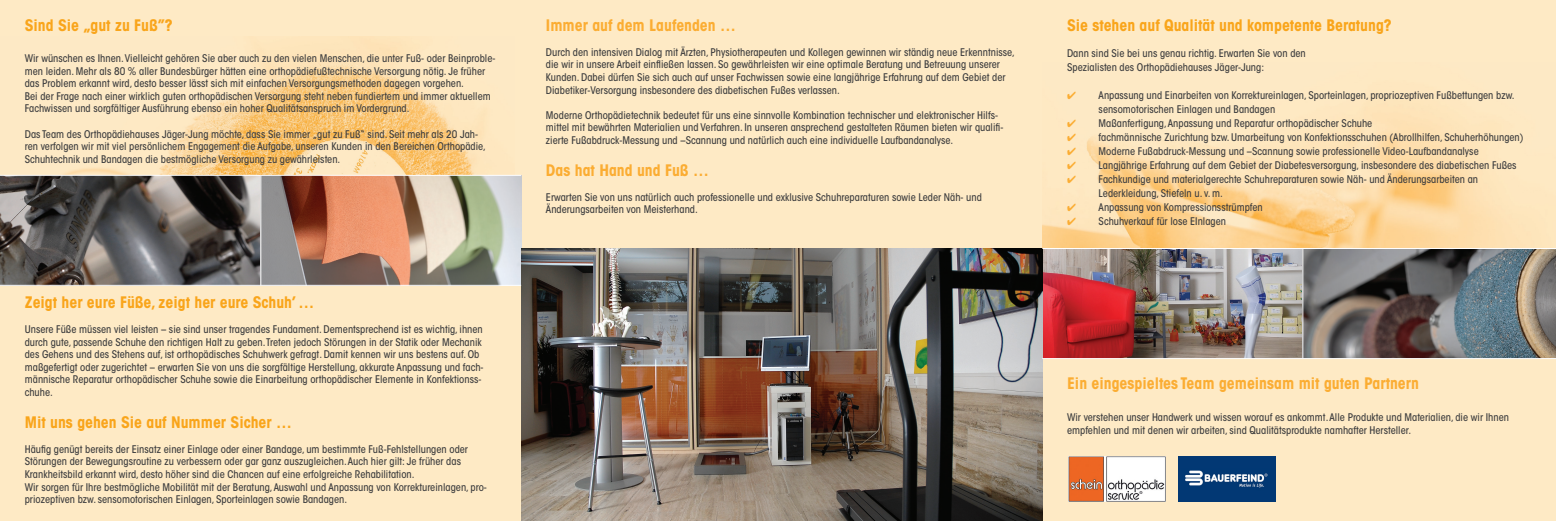
<style>
.page{position:relative;width:1556px;height:521px;background:#fff}
.page>*{position:absolute;margin:0;border:0;box-sizing:border-box;transform-origin:0 0}
.t1{font:700 condensed 15.75px "ITC Avant Garde Std";color:#f9a51b}
.t2{font:700 condensed 15.75px "ITC Avant Garde Std";color:#fbad33}
.t3{font:500 condensed 10.5px/12.6px "ITC Avant Garde Std";color:#3e3e3f}
.s1{color:#fbad33}
</style>
<div class="page">
<div style="left:0;top:0;width:1555px;height:521px;background:#feeac5"></div>
<img style="left:1042px;top:100px;width:494px;height:148px">
<img style="left:65px;top:37px;width:420px;height:138px">
<img style="left:0;top:176px;width:521px;height:109px">
<img style="left:1042px;top:249px;width:513px;height:109px">
<img style="left:521px;top:248px;width:521px;height:273px">
<hr style="left:0;top:175px;width:521px;height:1px;background:#fff">
<hr style="left:0;top:285px;width:521px;height:1px;background:#fff">
<img style="left:1178px;top:456px;width:96px;height:45px">
<img style="left:1068px;top:456px;width:96px;height:45px">
<hr style="left:1042px;top:248px;width:513px;height:1px;background:#fff">
<hr style="left:1042px;top:358px;width:513px;height:1px;background:#fff">
<hr style="left:1302px;top:248px;width:1px;height:110px;background:#fff">
<hr style="left:260px;top:176px;width:1px;height:109px;background:#fff">
<h1 class="t1" style="left:25px;top:15px;width:149px">Sind Sie „gut zu Fuß”?</h1>
<p class="t3" style="left:25px;top:52px;width:472px">Wir wünschen es Ihnen. Vielleicht gehören Sie aber auch zu den vielen Menschen, die unter Fuß- oder Beinproble&shy;men leiden. Mehr als 80 % aller Bundesbürger hätten eine orthopädiefußtechnische Versorgung nötig. Je früher das Problem erkannt wird, desto besser lässt sich mit einfachen Versorgungsmethoden dagegen vorgehen.<br>Bei der Frage nach einer wirklich guten orthopädischen Versorgung steht neben fundiertem und immer aktuellem Fachwissen und sorgfältiger Ausführung ebenso ein hoher Qualitätsanspruch im Vordergrund.</p>
<p class="t3" style="left:25px;top:128px;width:462px">Das Team des Orthopädiehauses Jäger-Jung möchte, dass Sie immer „gut zu Fuß“ sind. Seit mehr als 20 Jah&shy;ren verfolgen wir mit viel persönlichem Engagement die Aufgabe, unseren Kunden in den Bereichen Orthopädie,<br>Schuhtechnik und Bandagen die bestmögliche Versorgung zu gewährleisten.</p>
<h1 class="t1" style="left:25px;top:292px;width:291px">Zeigt her eure Füße, zeigt her eure Schuh’ …</h1>
<p class="t3" style="left:25px;top:323px;width:460px">Unsere Füße müssen viel leisten – sie sind unser tragendes Fundament. Dementsprechend ist es wichtig, ihnen durch gute, passende Schuhe den richtigen Halt zu geben. Treten jedoch Störungen in der Statik oder Mechanik des Gehens und des Stehens auf, ist orthopädisches Schuhwerk gefragt. Damit kennen wir uns bestens auf. Ob maßgefertigt oder zugerichtet – erwarten Sie von uns die sorgfältige Herstellung, akkurate Anpassung und fach&shy;männische Reparatur orthopädischer Schuhe sowie die Einarbeitung orthopädischer Elemente in Konfektionss&shy;chuhe.</p>
<h1 class="t1" style="left:25px;top:412px;width:268px">Mit uns gehen Sie auf Nummer Sicher …</h1>
<p class="t3" style="left:25px;top:443px;width:463px">Häufig genügt bereits der Einsatz einer Einlage oder einer Bandage, um bestimmte Fuß-Fehlstellungen oder Störungen der Bewegungsroutine zu verbessern oder gar ganz auszugleichen. Auch hier gilt: Je früher das Krankheitsbild erkannt wird, desto höher sind die Chancen auf eine erfolgreiche Rehabilitation.<br>Wir sorgen für Ihre bestmögliche Mobilität mit der Beratung, Auswahl und Anpassung von Korrektureinlagen, pro&shy;priozeptiven bzw. sensomotorischen Einlagen, Sporteinlagen sowie Bandagen.</p>
<h1 class="t2" style="left:546px;top:15px;width:191px">Immer auf dem Laufenden …</h1>
<p class="t3" style="left:546px;top:46px;width:470px">Durch den intensiven Dialog mit Ärzten, Physiotherapeuten und Kollegen gewinnen wir ständig neue Erkenntnisse, die wir in unsere Arbeit einfließen lassen. So gewährleisten wir eine optimale Beratung und Betreuung unserer Kunden. Dabei dürfen Sie sich auch auf unser Fachwissen sowie eine langjährige Erfahrung auf dem Gebiet der Diabetiker-Versorgung insbesondere des diabetischen Fußes verlassen.</p>
<p class="t3" style="left:546px;top:109px;width:459px">Moderne Orthopädietechnik bedeutet für uns eine sinnvolle Kombination technischer und elektronischer Hilfs&shy;mittel mit bewährten Materialien und Verfahren. In unseren ansprechend gestalteten Räumen bieten wir qualifi&shy;zierte Fußabdruck-Messung und –Scannung und natürlich auch eine individuelle Laufbandanalyse.</p>
<h1 class="t2" style="left:546px;top:160px;width:164px">Das hat Hand und Fuß …</h1>
<p class="t3" style="left:546px;top:191px;width:437px">Erwarten Sie von uns natürlich auch professionelle und exklusive Schuhreparaturen sowie Leder Näh- und<br>Änderungsarbeiten von Meisterhand.</p>
<h1 class="t1" style="left:1067px;top:15px;width:326px">Sie stehen auf Qualität und kompetente Beratung?</h1>
<p class="t3" style="left:1067px;top:46px;width:240px;line-height:14px">Dann sind Sie bei uns genau richtig. Erwarten Sie von den<br>Spezialisten des Orthopädiehauses Jäger-Jung:</p>
<p class="t3" style="left:1098px;top:88px;width:417px;line-height:14px;text-indent:-32px"><span class="s1">✔</span> Anpassung und Einarbeiten von Korrektureinlagen, Sporteinlagen, propriozeptiven Fußbettungen bzw. sensomotorischen Einlagen und Bandagen</p>
<p class="t3" style="left:1067px;top:117px;width:307px"><span class="s1">✔</span> Maßanfertigung, Anpassung und Reparatur orthopädischer Schuhe</p>
<p class="t3" style="left:1067px;top:131px;width:458px"><span class="s1">✔</span> fachmännische Zurichtung bzw. Umarbeitung von Konfektionsschuhen (Abrollhilfen, Schuherhöhungen)</p>
<p class="t3" style="left:1067px;top:145px;width:413px"><span class="s1">✔</span> Moderne Fußabdruck-Messung und –Scannung sowie professionelle Video-Laufbandanalyse</p>
<p class="t3" style="left:1067px;top:159px;width:451px"><span class="s1">✔</span> Langjährige Erfahrung auf dem Gebiet der Diabetesversorgung, insbesondere des diabetischen Fußes</p>
<p class="t3" style="left:1098px;top:172px;width:381px;line-height:14px;text-indent:-32px"><span class="s1">✔</span> Fachkundige und materialgerechte Schuhreparaturen sowie Näh- und Änderungsarbeiten an<br>Lederkleidung, Stiefeln u. v. m.</p>
<p class="t3" style="left:1067px;top:201px;width:197px"><span class="s1">✔</span> Anpassung von Kompressionsstrümpfen</p>
<p class="t3" style="left:1067px;top:215px;width:160px"><span class="s1">✔</span> Schuhverkauf für lose EInlagen</p>
<h1 class="t2" style="left:1067px;top:374px;width:353px">Ein eingespieltes Team gemeinsam mit guten Partnern</h1>
<p class="t3" style="left:1067px;top:411px;width:443px">Wir verstehen unser Handwerk und wissen worauf es ankommt. Alle Produkte und Materialien, die wir Ihnen empfehlen und mit denen wir arbeiten, sind Qualitätsprodukte namhafter Hersteller.</p>
</div>
